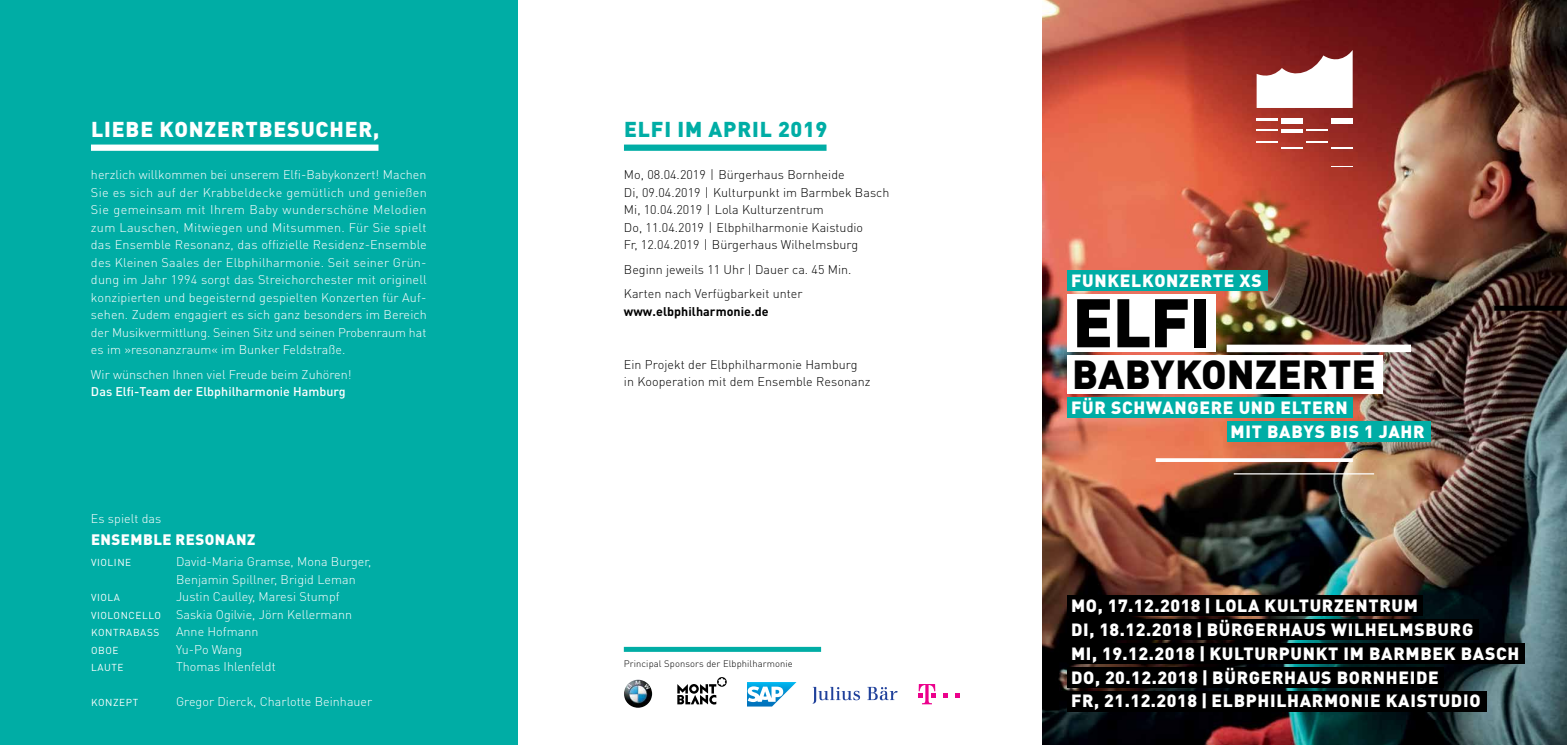
<style>
.page{position:relative;width:1567px;height:745px;background:#fff}
.page>*{position:absolute;margin:0;border:0;box-sizing:border-box;transform-origin:0 0}
.t1{font:900 67.5px "DIN Pro";color:#000}
.t2{font:900 40px "DIN Pro";letter-spacing:.005em;color:#000}
.t3{font:900 21.25px "DIN Pro";letter-spacing:.04em;color:#fff}
.t4{font:900 21.25px "DIN Pro";letter-spacing:.04em;color:#00ada5}
.t5{font:900 17.5px/23.8px "DIN Pro";letter-spacing:.04em;color:#fff}
.t6{font:900 15px "DIN Pro";letter-spacing:.03em;color:#fff}
.t7{font:300 12.5px/17.5px "DIN Pro";letter-spacing:.005em;color:#fff}
.t8{font:300 12.5px/17.5px "DIN Pro";letter-spacing:.005em;color:#000}
.t9{font:500 12.5px "DIN Pro";letter-spacing:.005em;color:#fff}
.t10{font:700 12.5px "DIN Pro";letter-spacing:.005em;color:#000}
.t11{font:10px "DIN Pro";letter-spacing:.06em;color:#fff}
.t12{font:300 9.38px "DIN Pro";letter-spacing:.01em;color:#000}
.s1{font-weight:400;font-size:10px}
</style>
<div class="page">
<img style="left:1042px;top:0;width:524px;height:744px">
<div style="left:0;top:0;width:517px;height:744px;background:#00ada5"></div>
<div style="left:1067px;top:294px;width:148px;height:58px;background:#fff"></div>
<div style="left:1067px;top:355px;width:314px;height:38px;background:#fff"></div>
<div style="left:1067px;top:643px;width:457px;height:20px;background:#000"></div>
<div style="left:1067px;top:270px;width:200px;height:20px;background:#00ada5"></div>
<div style="left:1067px;top:397px;width:285px;height:20px;background:#00ada5"></div>
<div style="left:1226px;top:421px;width:204px;height:20px;background:#00ada5"></div>
<div style="left:1067px;top:666px;width:376px;height:21px;background:#000"></div>
<div style="left:1067px;top:595px;width:355px;height:20px;background:#000"></div>
<div style="left:1067px;top:690px;width:419px;height:21px;background:#000"></div>
<div style="left:1067px;top:619px;width:411px;height:20px;background:#000"></div>
<div style="left:624px;top:144px;width:202px;height:7px;background:#00ada5"></div>
<div style="left:91px;top:144px;width:287px;height:7px;background:#fff"></div>
<div style="left:1493px;top:305px;width:73px;height:5px;background:#000"></div>
<div style="left:1226px;top:344px;width:184px;height:8px;background:#fff"></div>
<hr style="left:1233px;top:473px;width:140px;height:1px;background:#fff">
<hr style="left:1155px;top:458px;width:197px;height:3px;background:#fff">
<div style="left:1281px;top:118px;width:21px;height:6px;background:#fff"></div>
<hr style="left:1281px;top:129px;width:21px;height:4px;background:#fff">
<hr style="left:1281px;top:147px;width:21px;height:2px;background:#fff">
<hr style="left:1306px;top:129px;width:21px;height:2px;background:#fff">
<svg style="left:1306px;top:141px;width:21px;height:1px"></svg>
<div style="left:1331px;top:118px;width:21px;height:6px;background:#fff"></div>
<hr style="left:1331px;top:147px;width:21px;height:2px;background:#fff">
<svg style="left:1331px;top:166px;width:21px;height:1px"></svg>
<hr style="left:1256px;top:118px;width:21px;height:3px;background:#fff">
<hr style="left:1256px;top:129px;width:21px;height:2px;background:#fff">
<svg style="left:1256px;top:141px;width:21px;height:1px"></svg>
<svg style="left:1256px;top:50px;width:96px;height:58px"></svg>
<svg style="left:677px;top:677px;width:48px;height:27px"></svg>
<svg style="left:747px;top:682px;width:49px;height:24px"></svg>
<svg style="left:867px;top:686px;width:30px;height:13px"></svg>
<svg style="left:812px;top:686px;width:48px;height:17px"></svg>
<svg style="left:943px;top:693px;width:4px;height:4px"></svg>
<svg style="left:955px;top:693px;width:4px;height:4px"></svg>
<svg style="left:918px;top:684px;width:17px;height:19px"></svg>
<img style="left:624px;top:679px;width:28px;height:28px">
<div style="left:624px;top:646px;width:197px;height:5px;background:#00ada5"></div>
<h3 class="t3" style="left:91px;top:114px;width:289px">LIEBE KONZERTBESUCHER,</h3>
<p class="t7" style="left:91px;top:165px;width:337px;text-align:justify">herzlich willkommen bei unserem Elfi-Babykonzert! Machen Sie es sich auf der Krabbeldecke gemütlich und genießen Sie gemeinsam mit Ihrem Baby wunderschöne Melodien zum Lauschen, Mitwiegen und Mitsummen. Für Sie spielt das Ensemble Resonanz, das offizielle Residenz-Ensemble des Kleinen Saales der Elbphilharmonie. Seit seiner Grün&shy;dung im Jahr 1994 sorgt das Streichorchester mit originell konzipierten und begeisternd gespielten Konzerten für Auf&shy;sehen. Zudem engagiert es sich ganz besonders im Bereich der Musikvermittlung. Seinen Sitz und seinen Probenraum hat es im »resonanzraum« im Bunker Feldstraße.</p>
<p class="t7" style="left:91px;top:365px;width:262px">Wir wünschen Ihnen viel Freude beim Zuhören!</p>
<p class="t9" style="left:91px;top:383px;width:256px">Das Elfi-Team der Elbphilharmonie Hamburg</p>
<p class="t7" style="left:91px;top:508px;width:72px">Es spielt das</p>
<p class="t6" style="left:91px;top:529px;width:166px">ENSEMBLE RESONANZ</p>
<p class="t11" style="left:91px;top:555px;width:42px">VIOLINE</p>
<p class="t7" style="left:176px;top:552px;width:197px">David-Maria Gramse, Mona Burger,<br>Benjamin Spillner, Brigid Leman</p>
<p class="t11" style="left:91px;top:590px;width:31px">VIOLA</p>
<p class="t7" style="left:91px;top:587px;width:263px;text-indent:85px">Justin Caulley, Maresi Stumpf<br><span class="s1">VIOLONCELLO</span> Saskia Ogilvie, Jörn Kellermann</p>
<p class="t11" style="left:91px;top:625px;width:70px">KONTRABASS</p>
<p class="t7" style="left:176px;top:622px;width:84px">Anne Hofmann</p>
<p class="t11" style="left:91px;top:642px;width:29px">OBOE</p>
<p class="t7" style="left:176px;top:639px;width:68px">Yu-Po Wang</p>
<p class="t11" style="left:91px;top:660px;width:34px">LAUTE</p>
<p class="t7" style="left:176px;top:657px;width:101px">Thomas Ihlenfeldt</p>
<p class="t11" style="left:91px;top:695px;width:49px">KONZEPT</p>
<p class="t7" style="left:176px;top:692px;width:198px">Gregor Dierck, Charlotte Beinhauer</p>
<h3 class="t4" style="left:624px;top:114px;width:205px">ELFI IM APRIL 2019</h3>
<p class="t8" style="left:624px;top:165px;width:267px">Mo, 08.04.2019 | Bürgerhaus Bornheide<br>Di, 09.04.2019 | Kulturpunkt im Barmbek Basch Mi, 10.04.2019 | Lola Kulturzentrum<br>Do, 11.04.2019 | Elbphilharmonie Kaistudio<br>Fr, 12.04.2019 | Bürgerhaus Wilhelmsburg</p>
<p class="t8" style="left:624px;top:256px;width:229px;line-height:24.6px">Beginn jeweils 11 Uhr | Dauer ca. 45 Min.<br>Karten nach Verfügbarkeit unter</p>
<p class="t10" style="left:624px;top:303px;width:146px">www.elbphilharmonie.de</p>
<p class="t8" style="left:624px;top:354px;width:248px">Ein Projekt der Elbphilharmonie Hamburg in Kooperation mit dem Ensemble Resonanz</p>
<p class="t12" style="left:624px;top:656px;width:170px">Principal Sponsors der Elbphilharmonie</p>
<h3 class="t5" style="left:1071px;top:268px;width:192px">FUNKELKONZERTE XS</h3>
<h1 class="t1" style="left:1072px;top:277px;width:139px">ELFI</h1>
<h2 class="t2" style="left:1072px;top:347px;width:305px">BABYKONZERTE</h2>
<h3 class="t5" style="left:1230px;top:394px;width:195px;text-indent:-159px">FÜR SCHWANGERE UND ELTERN<br>MIT BABYS BIS 1 JAHR</h3>
<h3 class="t5" style="left:1071px;top:593px;width:348px">MO, 17.12.2018 | LOLA KULTURZENTRUM</h3>
<h3 class="t5" style="left:1071px;top:616px;width:404px">DI, 18.12.2018 | BÜRGERHAUS WILHELMSBURG</h3>
<h3 class="t5" style="left:1071px;top:640px;width:450px">MI, 19.12.2018 | KULTURPUNKT IM BARMBEK BASCH</h3>
<h3 class="t5" style="left:1071px;top:664px;width:369px">DO, 20.12.2018 | BÜRGERHAUS BORNHEIDE</h3>
<h3 class="t5" style="left:1071px;top:688px;width:411px">FR, 21.12.2018 | ELBPHILHARMONIE KAISTUDIO</h3>
</div>
